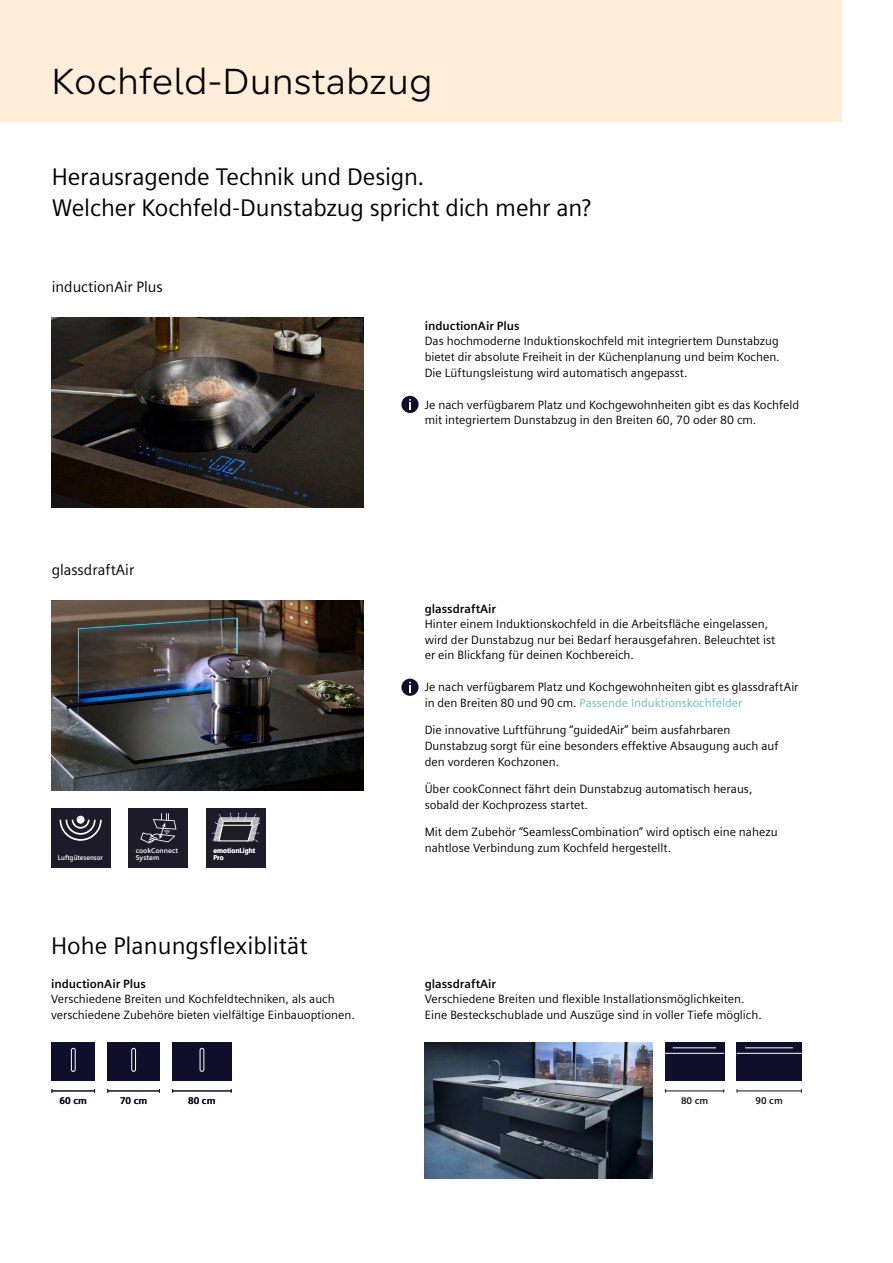
<style>
.page{position:relative;width:893px;height:1263px;background:#fff}
.page>*{position:absolute;margin:0;border:0;box-sizing:border-box;transform-origin:0 0}
._01__Headline_H1__30{font:36px "Siemens Progress";color:#000}
._01__Headline_H2__16{font:24px/31.2px "Siemens Sans";letter-spacing:-.005em;color:#000}
._04__Body_text__10pt{font:15px "Siemens Sans";color:#000}
._08__Table_body_text{font:12px/15.6px "Siemens Sans";color:#000}
.Table_bodytext_6pt{font:700 9.75px "Siemens Sans";color:#0f0f2b}
.t1{font:700 7.05px "Siemens Sans";color:#fff}
.t2{font:700 7.05px/7.1px "Siemens Sans";color:#fff;scale:.95 1}
.t3{font:700 7.05px "Siemens Sans";color:#fff;scale:.91 1}
.s1{font-weight:700}
.s2{color:#66c1be}
</style>
<div class="page">
<div style="left:0;top:0;width:842px;height:121px;background:#feedd9"></div>
<div style="left:401px;top:396px;width:18px;height:17px;background:#0f0f2b;border-radius:50%"></div>
<svg style="left:409px;top:399px;width:2px;height:11px"></svg>
<img style="left:51px;top:318px;width:312px;height:190px">
<svg style="left:129px;top:808px;width:59px;height:60px;background:#282534"></svg>
<svg style="left:51px;top:808px;width:59px;height:60px;background:#2b2837"></svg>
<div style="left:77px;top:816px;width:8px;height:8px;background:#fff;border-radius:50%"></div>
<div style="left:401px;top:679px;width:18px;height:17px;background:#0f0f2b;border-radius:50%"></div>
<svg style="left:409px;top:682px;width:2px;height:11px"></svg>
<img style="left:51px;top:601px;width:312px;height:190px">
<div style="left:52px;top:1043px;width:43px;height:38px;background:#0f0f2b"></div>
<div style="left:71px;top:1048px;width:5px;height:24px;border:1px solid #fff;border-radius:2px"></div>
<div style="left:107px;top:1043px;width:53px;height:38px;background:#0f0f2b"></div>
<div style="left:131px;top:1048px;width:5px;height:24px;border:1px solid #fff;border-radius:2px"></div>
<div style="left:172px;top:1043px;width:60px;height:38px;background:#0f0f2b"></div>
<div style="left:200px;top:1048px;width:4px;height:24px;border:1px solid #fff;border-radius:2px"></div>
<hr style="left:52px;top:1090px;width:43px;height:1px;background:#0f0f2b">
<hr style="left:108px;top:1090px;width:51px;height:1px;background:#0f0f2b">
<hr style="left:173px;top:1090px;width:58px;height:1px;background:#0f0f2b">
<img style="left:425px;top:1043px;width:227px;height:136px">
<div style="left:665px;top:1043px;width:59px;height:38px;background:#0f0f2b"></div>
<hr style="left:673px;top:1047px;width:43px;height:1px;background:#fff">
<hr style="left:665px;top:1053px;width:59px;height:1px;background:#fff">
<hr style="left:665px;top:1090px;width:59px;height:1px;background:#0f0f2b">
<div style="left:737px;top:1043px;width:65px;height:38px;background:#0f0f2b"></div>
<hr style="left:745px;top:1047px;width:48px;height:1px;background:#fff">
<hr style="left:737px;top:1053px;width:65px;height:1px;background:#fff">
<hr style="left:737px;top:1090px;width:64px;height:1px;background:#0f0f2b">
<div style="left:206px;top:808px;width:60px;height:60px;background:#1d1a2a"></div>
<svg style="left:212px;top:813px;width:48px;height:29px"></svg>
<p class="_01__Headline_H1__30" style="left:51px;top:58px;width:383px">Kochfeld-Dunstabzug</p>
<p class="_01__Headline_H2__16" style="left:52px;top:161px;width:541px">Herausragende Technik und Design.<br>Welcher Kochfeld-Dunstabzug spricht dich mehr an?</p>
<p class="_04__Body_text__10pt" style="left:52px;top:279px;width:112px">inductionAir Plus</p>
<p class="_04__Body_text__10pt" style="left:52px;top:561px;width:84px">glassdraftAir</p>
<p class="t1" style="left:136px;top:847px;width:44px">cookConnect</p>
<p class="t3" style="left:58px;top:854px;width:51px">Luftgütesensor</p>
<p class="t1" style="left:136px;top:854px;width:25px">System</p>
<p class="t2" style="left:214px;top:847px;width:45px">emotionLight<br>Pro</p>
<p class="_01__Headline_H2__16" style="left:51px;top:930px;width:258px">Hohe Planungsflexiblität</p>
<p class="_08__Table_body_text" style="left:51px;top:976px;width:305px"><span class="s1">inductionAir Plus<br></span>Verschiedene Breiten und Kochfeldtechniken, als auch verschiedene Zubehöre bieten vielfältige Einbauoptionen.</p>
<p class="Table_bodytext_6pt" style="left:60px;top:1095px;width:29px">60 cm</p>
<p class="Table_bodytext_6pt" style="left:120px;top:1095px;width:29px">70 cm</p>
<p class="Table_bodytext_6pt" style="left:188px;top:1095px;width:29px">80 cm</p>
<p class="_08__Table_body_text" style="left:425px;top:318px;width:357px"><span class="s1">inductionAir Plus<br></span>Das hochmoderne Induktionskochfeld mit integriertem Dunstabzug bietet dir absolute Freiheit in der Küchenplanung und beim Kochen.<br>Die Lüftungsleistung wird automatisch angepasst.</p>
<p class="_08__Table_body_text" style="left:425px;top:397px;width:376px">Je nach verfügbarem Platz und Kochgewohnheiten gibt es das Kochfeld mit integriertem Dunstabzug in den Breiten 60, 70 oder 80 cm.</p>
<p class="_08__Table_body_text" style="left:425px;top:601px;width:352px"><span class="s1">glassdraftAir<br></span>Hinter einem Induktionskochfeld in die Arbeitsfläche eingelassen, wird der Dunstabzug nur bei Bedarf herausgefahren. Beleuchtet ist er ein Blickfang für deinen Kochbereich.</p>
<p class="_08__Table_body_text" style="left:425px;top:679px;width:375px">Je nach verfügbarem Platz und Kochgewohnheiten gibt es glassdraftAir in den Breiten 80 und 90 cm. <span class="s2">Passende Induktionskochfelder</span></p>
<p class="_08__Table_body_text" style="left:425px;top:722px;width:355px">Die innovative Luftführung “guidedAir” beim ausfahrbaren<br>Dunstabzug sorgt für eine besonders effektive Absaugung auch auf den vorderen Kochzonen.</p>
<p class="_08__Table_body_text" style="left:425px;top:781px;width:329px">Über cookConnect fährt dein Dunstabzug automatisch heraus, sobald der Kochprozess startet.</p>
<p class="_08__Table_body_text" style="left:425px;top:824px;width:354px">Mit dem Zubehör “SeamlessCombination” wird optisch eine nahezu nahtlose Verbindung zum Kochfeld hergestellt.</p>
<p class="_08__Table_body_text" style="left:425px;top:976px;width:339px"><span class="s1">glassdraftAir<br></span>Verschiedene Breiten und flexible Installationsmöglichkeiten.<br>Eine Besteckschublade und Auszüge sind in voller Tiefe möglich.</p>
<p class="Table_bodytext_6pt" style="left:681px;top:1095px;width:29px">80 cm</p>
<p class="Table_bodytext_6pt" style="left:756px;top:1095px;width:29px">90 cm</p>
</div>
